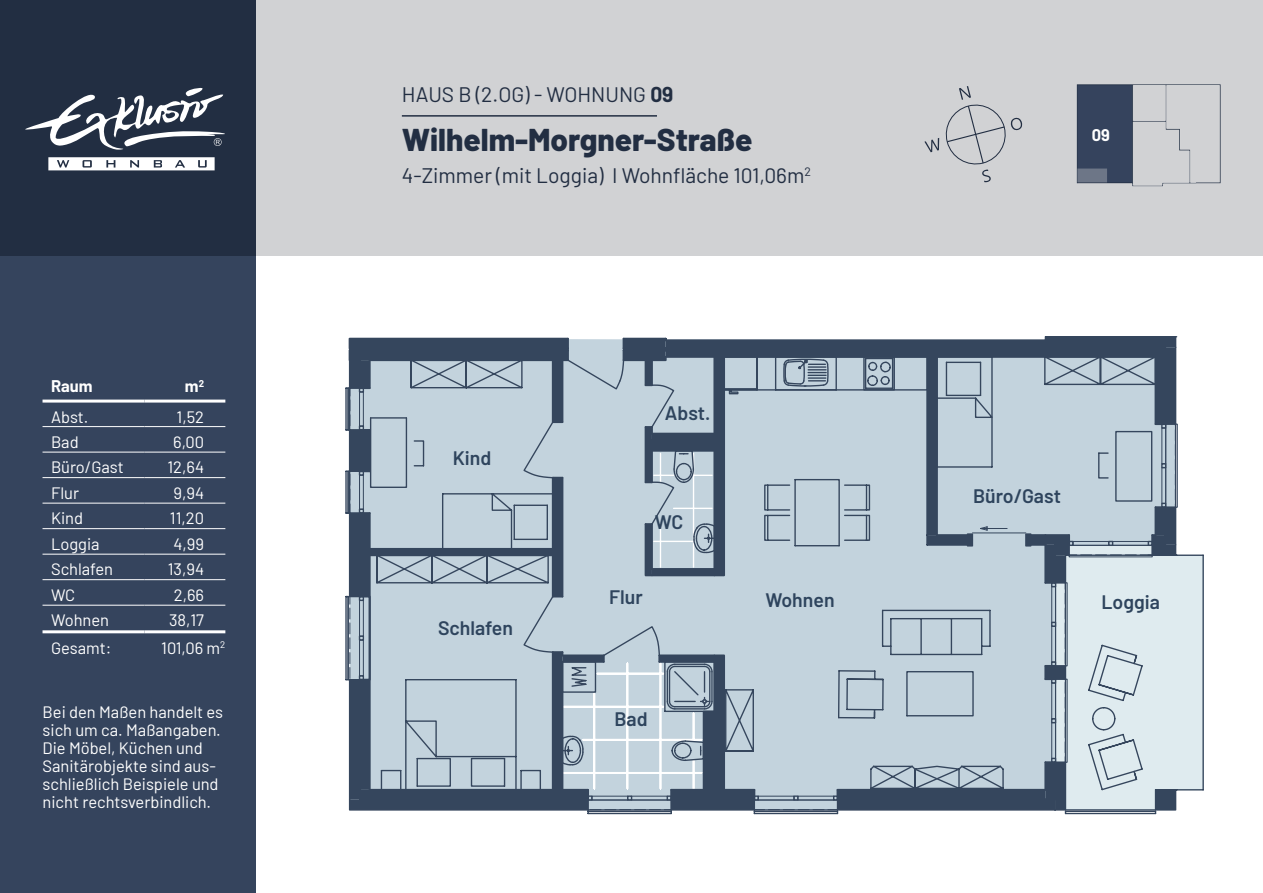
<style>
.page{position:relative;width:1263px;height:893px;background:#fff}
.page>*{position:absolute;margin:0;border:0;box-sizing:border-box;transform-origin:0 0}
.Header_Projektname{font:800 31.5px "Barlow";color:#222e42}
.Header-Subline{font:21px "Barlow";color:#222e42}
.Fliesstext_weiss{font:600 19.5px "Barlow";color:#2e445d}
.Tabellentext_weiss{font:16.5px/18px "Barlow";color:#fff}
.Tabellentext_weiss-2{font:700 16.5px "Barlow";color:#fff}
.Fliesstext_weiss-2{font:700 16.5px "Barlow";color:#fff}
.s1{font-weight:700}
</style>
<div class="page">
<div style="left:255px;top:0;width:1008px;height:255px;background:#d1d2d4"></div>
<div style="left:0;top:255px;width:255px;height:638px;background:#35445d"></div>
<div style="left:0;top:0;width:255px;height:255px;background:#222e42"></div>
<svg style="left:25px;top:87px;width:200px;height:84px"></svg>
<hr style="left:1202px;top:555px;width:2px;height:235px;background:#35465d">
<hr style="left:345px;top:471px;width:2px;height:42px;background:#35465d">
<hr style="left:345px;top:388px;width:2px;height:42px;background:#35465d">
<hr style="left:754px;top:813px;width:83px;height:1px;background:#35465d">
<hr style="left:588px;top:813px;width:83px;height:1px;background:#35465d">
<hr style="left:1065px;top:813px;width:90px;height:1px;background:#35465d">
<hr style="left:345px;top:596px;width:2px;height:84px;background:#35465d">
<svg style="left:346px;top:336px;width:857px;height:477px;background:#adbdc8"></svg>
<hr style="left:43px;top:426px;width:102px;height:1px;background:#fff">
<hr style="left:145px;top:426px;width:80px;height:1px;background:#fff">
<hr style="left:43px;top:452px;width:102px;height:1px;background:#fff">
<hr style="left:145px;top:452px;width:80px;height:1px;background:#fff">
<hr style="left:43px;top:477px;width:102px;height:1px;background:#fff">
<hr style="left:145px;top:477px;width:80px;height:1px;background:#fff">
<hr style="left:43px;top:503px;width:102px;height:1px;background:#fff">
<hr style="left:145px;top:503px;width:80px;height:1px;background:#fff">
<hr style="left:43px;top:528px;width:102px;height:1px;background:#fff">
<hr style="left:145px;top:528px;width:80px;height:1px;background:#fff">
<hr style="left:43px;top:554px;width:102px;height:1px;background:#fff">
<hr style="left:145px;top:554px;width:80px;height:1px;background:#fff">
<hr style="left:43px;top:579px;width:102px;height:1px;background:#fff">
<hr style="left:145px;top:579px;width:80px;height:1px;background:#fff">
<hr style="left:43px;top:605px;width:102px;height:1px;background:#fff">
<hr style="left:145px;top:605px;width:80px;height:1px;background:#fff">
<hr style="left:43px;top:400px;width:102px;height:3px;background:#fff">
<hr style="left:145px;top:400px;width:80px;height:3px;background:#fff">
<hr style="left:43px;top:630px;width:102px;height:3px;background:#fff">
<hr style="left:145px;top:630px;width:80px;height:3px;background:#fff">
<img style="left:1077px;top:84px;width:143px;height:102px">
<hr style="left:402px;top:115px;width:255px;height:2px;background:#222e42">
<svg style="left:924px;top:86px;width:98px;height:96px"></svg>
<p class="Tabellentext_weiss-2" style="left:51px;top:374px;width:43px">Raum</p>
<p class="Tabellentext_weiss-2" style="left:185px;top:374px;width:21px">m<sup>2</sup></p>
<p class="Tabellentext_weiss" style="left:51px;top:406px;width:39px">Abst.</p>
<p class="Tabellentext_weiss" style="left:177px;top:406px;width:29px">1,52</p>
<p class="Tabellentext_weiss" style="left:51px;top:431px;width:29px">Bad</p>
<p class="Tabellentext_weiss" style="left:173px;top:431px;width:32px">6,00</p>
<p class="Tabellentext_weiss" style="left:51px;top:457px;width:74px">Büro/Gast</p>
<p class="Tabellentext_weiss" style="left:168px;top:457px;width:38px">12,64</p>
<p class="Tabellentext_weiss" style="left:51px;top:482px;width:30px">Flur</p>
<p class="Tabellentext_weiss" style="left:173px;top:482px;width:32px">9,94</p>
<p class="Tabellentext_weiss" style="left:51px;top:508px;width:34px">Kind</p>
<p class="Tabellentext_weiss" style="left:170px;top:508px;width:36px">11,20</p>
<p class="Tabellentext_weiss" style="left:51px;top:533px;width:50px">Loggia</p>
<p class="Tabellentext_weiss" style="left:173px;top:533px;width:32px">4,99</p>
<p class="Tabellentext_weiss" style="left:51px;top:559px;width:64px">Schlafen</p>
<p class="Tabellentext_weiss" style="left:168px;top:559px;width:38px">13,94</p>
<p class="Tabellentext_weiss" style="left:51px;top:584px;width:26px">WC</p>
<p class="Tabellentext_weiss" style="left:174px;top:584px;width:32px">2,66</p>
<p class="Tabellentext_weiss" style="left:51px;top:610px;width:60px">Wohnen</p>
<p class="Tabellentext_weiss" style="left:169px;top:610px;width:37px">38,17</p>
<p class="Tabellentext_weiss" style="left:51px;top:637px;width:62px">Gesamt:</p>
<p class="Tabellentext_weiss" style="left:161px;top:637px;width:66px">101,06 m<sup>2</sup></p>
<p class="Tabellentext_weiss" style="left:43px;top:702px;width:182px">Bei den Maßen handelt es sich um ca. Maßangaben.<br>Die Möbel, Küchen und<br>Sanitärobjekte sind aus&shy;schließlich Beispiele und nicht rechtsverbindlich.</p>
<p class="Header-Subline" style="left:402px;top:79px;width:273px">HAUS B (2.OG) - WOHNUNG <span class="s1">09</span></p>
<p class="Header_Projektname" style="left:402px;top:116px;width:352px">Wilhelm-Morgner-Straße</p>
<p class="Header-Subline" style="left:402px;top:161px;width:411px">4-Zimmer (mit Loggia) I Wohnfläche 101,06m<sup>2</sup></p>
<p class="Fliesstext_weiss" style="left:453px;top:444px;width:40px">Kind</p>
<p class="Fliesstext_weiss" style="left:438px;top:613px;width:76px">Schlafen</p>
<p class="Fliesstext_weiss" style="left:665px;top:399px;width:47px">Abst.</p>
<p class="Fliesstext_weiss" style="left:655px;top:507px;width:30px">WC</p>
<p class="Fliesstext_weiss" style="left:609px;top:583px;width:35px">Flur</p>
<p class="Fliesstext_weiss" style="left:614px;top:705px;width:35px">Bad</p>
<p class="Fliesstext_weiss" style="left:765px;top:586px;width:71px">Wohnen</p>
<p class="Fliesstext_weiss-2" style="left:1092px;top:123px;width:20px">09</p>
<p class="Fliesstext_weiss" style="left:973px;top:482px;width:89px">Büro/Gast</p>
<p class="Fliesstext_weiss" style="left:1101px;top:588px;width:60px">Loggia</p>
</div>
